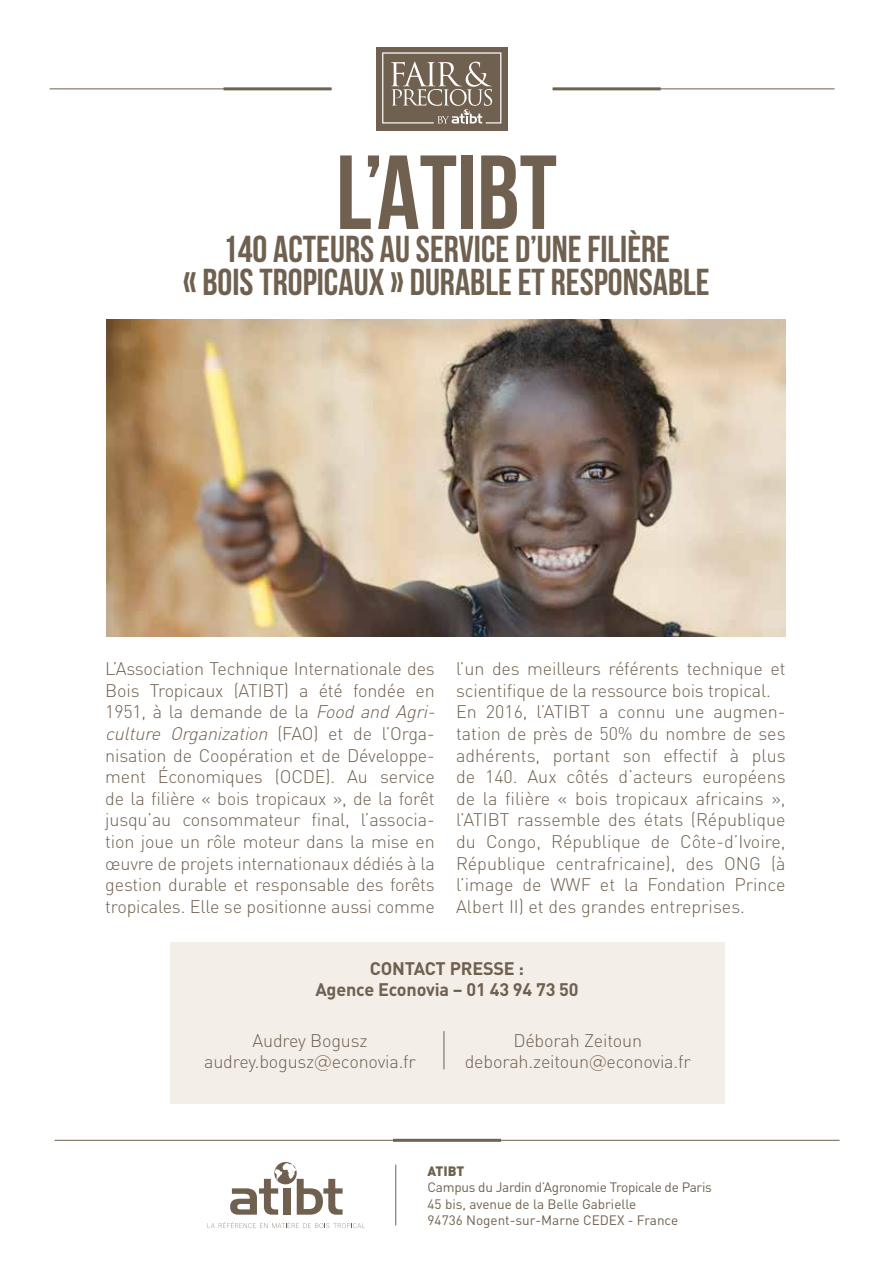
<style>
.page{position:relative;width:893px;height:1263px;background:#fff}
.page>*{position:absolute;margin:0;border:0;box-sizing:border-box;transform-origin:0 0}
.t1{font:700 105px "Bebas Neue";color:#6f604f}
.t2{font:700 37.5px/33px "Bebas Neue";color:#6f604f;text-align:center}
.t3{font:300 18px/21.6px "DIN";letter-spacing:-.01em;color:#6f604f}
.t4{font:700 18px/21.6px "DIN";letter-spacing:-.01em;color:#6f604f;text-align:center}
.t5{font:13.5px/16.5px "DIN";color:#6f604f}
.t6{font:900 13.5px "DIN";color:#6f604f}
.s1{font-style:italic}
.s2{font-family:"Gotham"}
</style>
<div class="page">
<div style="left:170px;top:943px;width:554px;height:161px;background:#f4eee9"></div>
<hr style="left:444px;top:1031px;width:1px;height:38px;background:#6f604f">
<img style="left:106px;top:319px;width:680px;height:318px">
<svg style="left:230px;top:1162px;width:113px;height:53px"></svg>
<svg style="left:207px;top:1222px;width:158px;height:6px"></svg>
<hr style="left:395px;top:1165px;width:1px;height:60px;background:#6f604f">
<div style="left:376px;top:47px;width:132px;height:83px;background:#6f604f"></div>
<svg style="left:382px;top:52px;width:119px;height:72px"></svg>
<hr style="left:50px;top:88px;width:282px;height:1px;background:#6f604f">
<hr style="left:553px;top:88px;width:282px;height:1px;background:#6f604f">
<hr style="left:224px;top:87px;width:108px;height:3px;background:#6f604f">
<hr style="left:553px;top:87px;width:108px;height:3px;background:#6f604f">
<hr style="left:55px;top:1140px;width:784px;height:1px;background:#6f604f">
<hr style="left:393px;top:1139px;width:108px;height:3px;background:#6f604f">
<h1 class="t1" style="left:336px;top:135px;width:223px">L’ATIBT</h1>
<h2 class="t2" style="left:183px;top:232px;width:528px">140 ACTEURS AU SERVICE D’UNE FILIÈRE<br>« BOIS TROPICAUX » DURABLE ET RESPONSABLE</h2>
<p class="t3" style="left:105px;top:658px;width:336px">L’Association Technique Internationale des Bois Tropicaux (ATIBT) a été fondée en 1951, à la demande de la <span class="s1">Food and Agri&shy;culture Organization</span> ( FAO ) e t d e l’ O rg a - nisation de Coopération et de Développe&shy;ment Économiques (OCDE). Au service de la filière « bois tropicaux », de la forêt jusqu’au consommateur final, l’associa&shy;tion joue un rôle moteur dans la mise en œuvre de projets internationaux dédiés à la gestion durable et responsable des forêts tropicales. Elle se positionne aussi comme</p>
<p class="t3" style="left:456px;top:658px;width:331px">l’un des meilleurs référents technique et scientifique de la ressource bois tropical.<br>En 2016, l’ATIBT a connu une augmen&shy;tation de près de 50% du nombre de ses adhérents, portant son effectif à plus de 140. Aux côtés d’acteurs européens de la filière « bois tropicaux africains », l’ATIBT rassemble des états (République du Congo, République de Côte-d’Ivoire, République centrafricaine), des ONG (à l’image de WWF et la Fondation Prince Albert II) et des grandes entreprises.</p>
<p class="t4" style="left:315px;top:957px;width:265px">Contact presse :<br>Agence Econovia – 01 43 94 73 50</p>
<p class="t3" style="left:204px;top:1029px;width:213px;text-align:center">Audrey Bogusz audrey.bogusz<span class="s2">@</span>econovia.fr</p>
<p class="t3" style="left:465px;top:1029px;width:227px;text-align:center">Déborah Zeitoun deborah.zeitoun<span class="s2">@</span>econovia.fr</p>
<p class="t6" style="left:428px;top:1162px;width:38px">ATIBT</p>
<p class="t5" style="left:428px;top:1179px;width:286px">Campus du Jardin d’Agronomie Tropicale de Paris<br>45 bis, avenue de la Belle Gabrielle<br>94736 Nogent-sur-Marne CEDEX - France</p>
</div>
